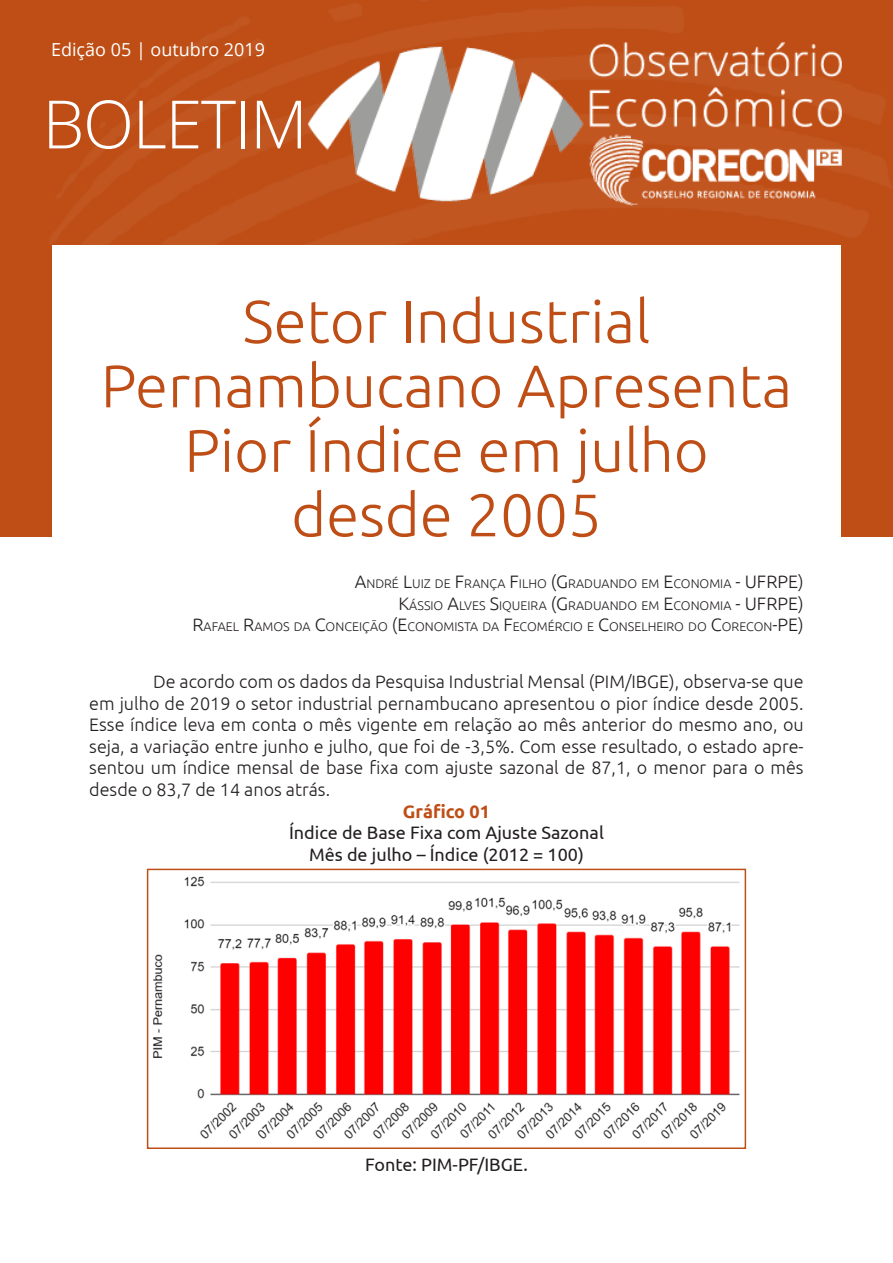
<style>
.page{position:relative;width:893px;height:1263px;background:#fff}
.page>*{position:absolute;margin:0;border:0;box-sizing:border-box;transform-origin:0 0}
.t1{font:300 66.75px "Open Sans";letter-spacing:-.02em;color:#fff}
.t2{font:300 60px/64.5px "Ubuntu";color:#be4e16;text-align:center}
.t3{font:300 18px/21.6px "Ubuntu";color:#231f20;text-align:justify}
.t4{font:18px "Ubuntu";color:#231f20}
.t5{font:18px "Open Sans";color:#fff}
.t6{font:700 18px "Ubuntu";color:#be4e16}
.t7{font:300 12.6px "Ubuntu";color:#231f20}
.s1{font-size:18px}
</style>
<div class="page">
<div style="left:842px;top:0;width:51px;height:536px;background:#be4e16"></div>
<div style="left:0;top:0;width:51px;height:536px;background:#be4e16"></div>
<img style="left:51px;top:0;width:791px;height:244px">
<img style="left:153px;top:876px;width:587px;height:263px">
<div style="left:147px;top:869px;width:599px;height:280px;border:2px solid #be4e16"></div>
<img style="left:308px;top:42px;width:534px;height:164px">
<p class="t5" style="left:51px;top:37px;width:216px">Edição 05 | outubro 2019</p>
<p class="t1" style="left:43px;top:78px;width:267px">BOLETIM</p>
<p class="t2" style="left:243px;top:288px;width:409px">Setor Industrial</p>
<p class="t2" style="left:101px;top:352px;width:693px">Pernambucano Apresenta<br>Pior Índice em julho</p>
<p class="t2" style="left:291px;top:481px;width:312px">desde 2005</p>
<p class="t7" style="left:355px;top:576px;width:450px"><span class="s1">A</span>NDRÉ <span class="s1">L</span>UIZ DE <span class="s1">F</span>RANÇA <span class="s1">F</span>ILHO <span class="s1">(G</span>RADUANDO EM <span class="s1">E</span>CONOMIA <span class="s1">- U FRPE)</span></p>
<p class="t7" style="left:398px;top:598px;width:407px"><span class="s1">K</span>ÁSSIO <span class="s1">A</span>LVES <span class="s1">S</span>IQUEIRA <span class="s1">(G</span>RADUANDO EM <span class="s1">E</span>CONOMIA <span class="s1">- U FRPE)</span></p>
<p class="t7" style="left:192px;top:619px;width:613px"><span class="s1">R</span>AFAEL <span class="s1">R</span>AMOS DA <span class="s1">C</span>ONCEIÇÃO <span class="s1">(E</span>CONOMISTA DA <span class="s1">F</span>ECOMÉRCIO E <span class="s1">C</span>ONSELHEIRO DO <span class="s1">C</span>ORECON<span class="s1">-PE)</span></p>
<p class="t3" style="left:89px;top:670px;width:716px;text-indent:64px">De acordo com os dados da Pesquisa Industrial Mensal (PIM/IBGE), observa-se que em julho de 2019 o setor industrial pernambucano apresentou o pior índice desde 2005.<br>Esse índice leva em conta o mês vigente em relação ao mês anterior do mesmo ano, ou seja, a variação entre junho e julho, que foi de -3,5%. Com esse resultado, o estado apre&shy;sentou um índice mensal de base fixa com ajuste sazonal de 87,1, o menor para o mês desde o 83,7 de 14 anos atrás.</p>
<p class="t6" style="left:403px;top:800px;width:88px">Gráfico 01</p>
<p class="t4" style="left:289px;top:822px;width:316px">Índice de Base Fixa com Ajuste Sazonal</p>
<p class="t4" style="left:309px;top:843px;width:276px">Mês de julho – Índice (2012 = 100)</p>
<p class="t4" style="left:365px;top:1153px;width:164px">Fonte: PIM-PF/IBGE.</p>
</div>
